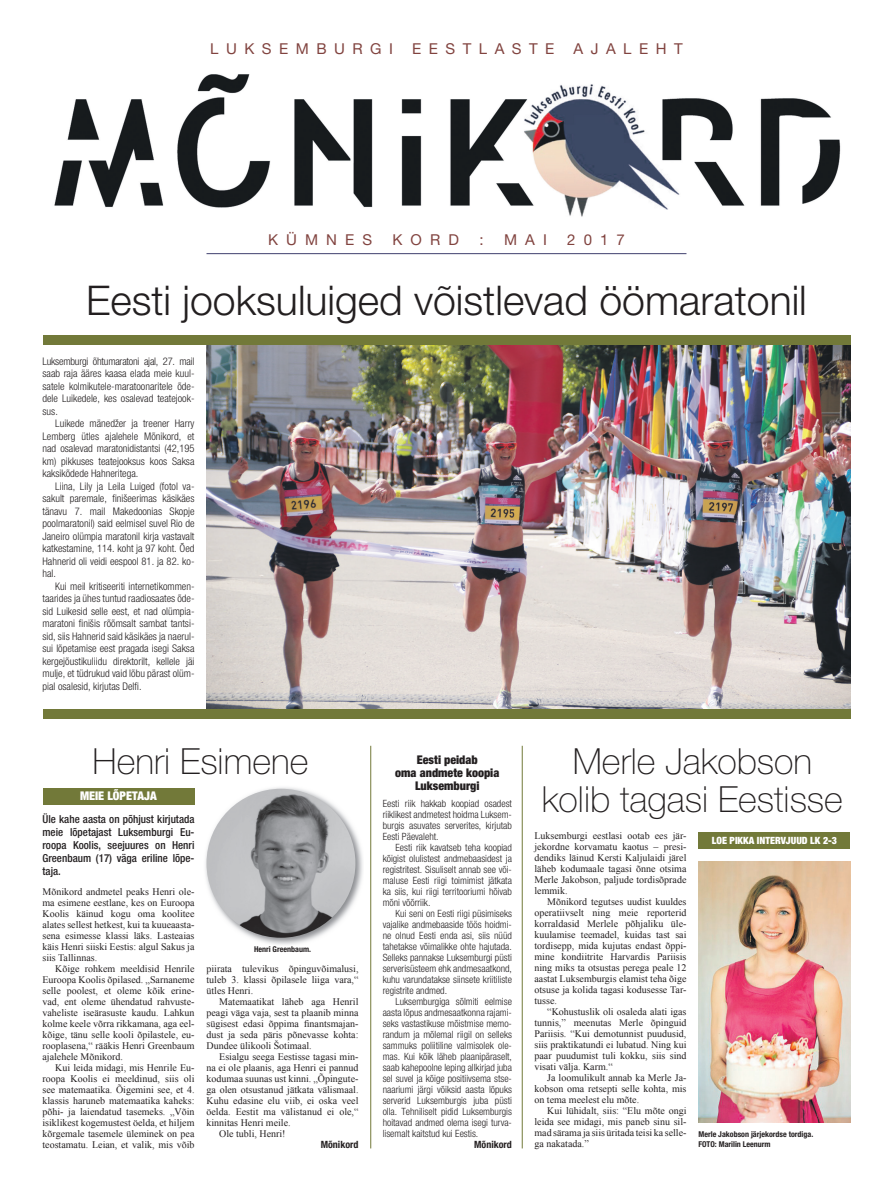
<style>
.page{position:relative;width:893px;height:1191px;background:#fff}
.page>*{position:absolute;margin:0;border:0;box-sizing:border-box;transform-origin:0 0}
.t1{font:300 41px "Epl Helvetica Nr";color:#231f20}
.t2{font:100 36px/38px "Epl Helvetica Nr";color:#231f20;text-align:center}
.t3{font:15px "Epl Helvetica Nr";letter-spacing:.5em;color:#81433f}
.t4{font:900 12px/13px "Epl Helvetica Cn";color:#231f20;text-align:center}
.t5{font:900 12px "Epl Helvetica Cn";color:#fff}
.t6{font:500 11px/13px "Epl Helvetica Cn";color:#231f20;text-align:justify}
.t7{font:300 10.5px/12.5px "Epl Helvetica Cn";color:#231f20;text-align:justify}
.t8{font:10px/11px "Times New Roman";color:#231f20;text-align:justify}
.t9{font:300 10px/11px "Epl Helvetica Cn";color:#231f20;text-align:justify}
.t10{font:900 10px "Epl Helvetica Cn";color:#fff}
.t11{font:700 10px "Epl Helvetica Cn";color:#231f20}
.t12{font:700 8px/9.6px "Epl Helvetica Cn";color:#231f20}
</style>
<div class="page">
<div style="left:43px;top:787px;width:151px;height:17px;background:#727939"></div>
<div style="left:698px;top:832px;width:152px;height:17px;background:#727939"></div>
<img style="left:206px;top:344px;width:644px;height:365px">
<hr style="left:206px;top:253px;width:480px;height:1px;background:#40406e">
<div style="left:43px;top:335px;width:807px;height:9px;background:#727939"></div>
<div style="left:43px;top:709px;width:807px;height:9px;background:#727939"></div>
<img style="left:205px;top:787px;width:158px;height:158px">
<img style="left:206px;top:788px;width:149px;height:149px;border-radius:74px">
<img style="left:698px;top:861px;width:152px;height:261px">
<hr style="left:370px;top:746px;width:1px;height:402px;background:#727939">
<hr style="left:522px;top:746px;width:1px;height:402px;background:#727939">
<img style="left:54px;top:74px;width:787px;height:143px">
<h3 class="t3" style="left:210px;top:40px;width:184px">LUKSEMBURGI</h3>
<h3 class="t3" style="left:412px;top:40px;width:144px">EESTLASTE</h3>
<h3 class="t3" style="left:574px;top:40px;width:111px">AJALEHT</h3>
<h3 class="t3" style="left:268px;top:230px;width:106px">KÜMNES</h3>
<h3 class="t3" style="left:393px;top:230px;width:68px">KORD</h3>
<h3 class="t3" style="left:479px;top:230px;width:6px">:</h3>
<h3 class="t3" style="left:504px;top:230px;width:44px">MAI</h3>
<h3 class="t3" style="left:567px;top:230px;width:59px">2017</h3>
<h1 class="t1" style="left:86px;top:275px;width:722px">Eesti jooksuluiged võistlevad öömaratonil</h1>
<p class="t7" style="left:43px;top:355px;width:153px">Luksemburgi õhtumaratoni ajal, 27. mail saab raja ääres kaasa elada meie kuul&shy;satele kolmikutele-maratoonaritele õde&shy;dele Luikedele, kes osalevad teatejook&shy;sus.</p>
<p class="t7" style="left:43px;top:417px;width:153px;text-indent:13px">Luikede mänedžer ja treener Harry Lemberg ütles ajalehele Mõnikord, et nad osalevad maratonidistantsi (42,195 km) pikkuses teatejooksus koos Saksa kaksikõdede Hahneritega.</p>
<p class="t7" style="left:43px;top:480px;width:153px;text-indent:13px">Liina, Lily ja Leila Luiged (fotol va&shy;sakult paremale, finišeerimas käsikäes tänavu 7. mail Makedoonias Skopje poolmaratonil) said eelmisel suvel Rio de Janeiro olümpia maratonil kirja vastavalt katkestamine, 114. koht ja 97 koht. Õed Hahnerid oli veidi eespool 81. ja 82. ko&shy;hal.</p>
<p class="t7" style="left:43px;top:580px;width:153px;text-indent:13px">Kui meil kritiseeriti internetikommen&shy;taarides ja ühes tuntud raadiosaates õde&shy;sid Luikesid selle eest, et nad olümpia&shy;maratoni finišis rõõmsalt sambat tantsi&shy;sid, siis Hahnerid said käsikäes ja naerul&shy;sui lõpetamise eest pragada isegi Saksa kergejõustikuliidu direktorilt, kellele jäi mulje, et tüdrukud vaid lõbu pärast olüm&shy;pial osalesid, kirjutas Delfi.</p>
<h2 class="t2" style="left:93px;top:742px;width:217px">Henri Esimene</h2>
<h2 class="t2" style="left:542px;top:742px;width:302px">Merle Jakobson kolib tagasi Eestisse</h2>
<p class="t4" style="left:395px;top:752px;width:106px">Eesti peidab<br>oma andmete koopia<br>Luksemburgi</p>
<p class="t9" style="left:383px;top:797px;width:131px">Eesti riik hakkab koopiad osadest riiklikest andmetest hoidma Luksem&shy;burgis asuvates serverites, kirjutab Eesti Päevaleht.</p>
<p class="t9" style="left:383px;top:841px;width:131px;text-indent:13px">Eesti riik kavatseb teha koopiad kõigist olulistest andmebaasidest ja registritest. Sisuliselt annab see või&shy;maluse Eesti riigi toimimist jätkata ka siis, kui riigi territooriumi hõivab mõni võõrriik.</p>
<p class="t9" style="left:383px;top:907px;width:131px;text-indent:13px">Kui seni on Eesti riigi püsimiseks vajalike andmebaaside töös hoidmi&shy;ne olnud Eesti enda asi, siis nüüd tahetakse võimalikke ohte hajutada.<br>Selleks pannakse Luksemburgi püsti serverisüsteem ehk andmesaatkond, kuhu varundatakse siinsete kriitiliste registrite andmed.</p>
<p class="t9" style="left:383px;top:995px;width:131px;text-indent:13px">Luksemburgiga sõlmiti eelmise aasta lõpus andmesaatkonna rajami&shy;seks vastastikuse mõistmise memo&shy;randum ja mõlemal riigil on selleks sammuks poliitiline valmisolek ole&shy;mas. Kui kõik läheb plaanipäraselt, saab kahepoolne leping allkirjad juba sel suvel ja kõige positiivsema stse&shy;naariumi järgi võiksid aasta lõpuks serverid Luksemburgis juba püsti olla. Tehniliselt pidid Luksemburgis hoitavad andmed olema isegi turva&shy;lisemalt kaitstud kui Eestis.</p>
<p class="t11" style="left:474px;top:1138px;width:39px">Mõnikord</p>
<p class="t5" style="left:80px;top:788px;width:78px">MEIE LÕPETAJA</p>
<p class="t6" style="left:43px;top:812px;width:153px">Üle kahe aasta on põhjust kirjutada meie lõpetajast Luksemburgi Eu&shy;roopa Koolis, seejuures on Henri Greenbaum (17) väga eriline lõpe&shy;taja.</p>
<p class="t8" style="left:534px;top:829px;width:153px">Luksemburgi eestlasi ootab ees jär&shy;jekordne korvamatu kaotus – presi&shy;dendiks läinud Kersti Kaljulaidi järel läheb kodumaale tagasi õnne otsima Merle Jakobson, paljude tordisõprade lemmik.</p>
<p class="t8" style="left:534px;top:895px;width:153px;text-indent:13px">Mõnikord tegutses uudist kuuldes operatiivselt ning meie reporterid korraldasid Merlele põhjaliku üle&shy;kuulamise teemadel, kuidas tast sai tordisepp, mida kujutas endast õppi&shy;mine kondiitrite Harvardis Pariisis ning miks ta otsustas perega peale 12 aastat Luksemburgis elamist teha õige otsuse ja kolida tagasi kodusesse Tar&shy;tusse.</p>
<p class="t8" style="left:534px;top:1005px;width:153px;text-indent:13px">“Kohustuslik oli osaleda alati igas tunnis,” meenutas Merle õpinguid Pariisis. “Kui demotunnist puudusid, siis praktikatundi ei lubatud. Ning kui paar puudumist tuli kokku, siis sind visati välja. Karm.“</p>
<p class="t8" style="left:534px;top:1071px;width:153px;text-indent:13px">Ja loomulikult annab ka Merle Ja&shy;kobson oma retsepti selle kohta, mis on tema meelest elu mõte.</p>
<p class="t8" style="left:534px;top:1104px;width:153px;text-indent:13px">Kui lühidalt, siis: “Elu mõte ongi leida see midagi, mis paneb sinu sil&shy;mad särama ja siis üritada teisi ka selle&shy;ga nakatada.”</p>
<p class="t10" style="left:712px;top:834px;width:127px">LOE PIKKA INTERVJUUD LK 2-3</p>
<p class="t8" style="left:43px;top:885px;width:153px">Mõnikord andmetel peaks Henri ole&shy;ma esimene eestlane, kes on Euroopa Koolis käinud kogu oma koolitee alates sellest hetkest, kui ta kuueaasta&shy;sena esimesse klassi läks. Lasteaias käis Henri siiski Eestis: algul Sakus ja siis Tallinnas.</p>
<p class="t8" style="left:43px;top:962px;width:153px;text-indent:13px">Kõige rohkem meeldisid Henrile Euroopa Koolis õpilased. „Sarnaneme selle poolest, et oleme kõik erine&shy;vad, ent oleme ühendatud rahvuste&shy;vaheliste iseärasuste kaudu. Lahkun kolme keele võrra rikkamana, aga eel&shy;kõige, tänu selle kooli õpilastele, eu&shy;rooplasena,“ rääkis Henri Greenbaum ajalehele Mõnikord.</p>
<p class="t8" style="left:43px;top:1061px;width:153px;text-indent:13px">Kui leida midagi, mis Henrile Eu&shy;roopa Koolis ei meeldinud, siis oli see matemaatika. Õigemini see, et 4. klassis haruneb matemaatika kaheks: põhi- ja laiendatud tasemeks. „Võin isiklikest kogemustest öelda, et hiljem kõrgemale tasemele üleminek on pea teostamatu. Leian, et valik, mis võib</p>
<p class="t12" style="left:254px;top:944px;width:59px">Henri Greenbaum.</p>
<p class="t8" style="left:206px;top:963px;width:153px">piirata tulevikus õpinguvõimalusi, tuleb 3. klassi õpilasele liiga vara,“ ütles Henri.</p>
<p class="t8" style="left:206px;top:996px;width:153px;text-indent:13px">Matemaatikat läheb aga Henril peagi väga vaja, sest ta plaanib minna sügisest edasi õppima finantsmajan&shy;dust ja seda päris põnevasse kohta:<br>Dundee ülikooli Šotimaal.</p>
<p class="t8" style="left:219px;top:1051px;width:141px">Esialgu seega Eestisse tagasi min-</p>
<p class="t8" style="left:206px;top:1062px;width:153px">na ei ole plaanis, aga Henri ei pannud</p>
<p class="t8" style="left:206px;top:1073px;width:153px">kodumaa suunas ust kinni. „Õpingute-</p>
<p class="t8" style="left:206px;top:1084px;width:153px">ga olen otsustanud jätkata välismaal.</p>
<p class="t8" style="left:206px;top:1095px;width:153px">Kuhu edasine elu viib, ei oska veel</p>
<p class="t8" style="left:206px;top:1106px;width:153px">öelda. Eestit ma välistanud ei ole,“</p>
<p class="t8" style="left:206px;top:1117px;width:86px">kinnitas Henri meile.</p>
<p class="t8" style="left:219px;top:1128px;width:68px">Ole tubli, Henri!</p>
<p class="t11" style="left:321px;top:1138px;width:39px">Mõnikord</p>
<p class="t12" style="left:698px;top:1129px;width:116px">Merle Jakobson järjekordse tordiga.<br>FOTO: Marilin Leenurm</p>
</div>
